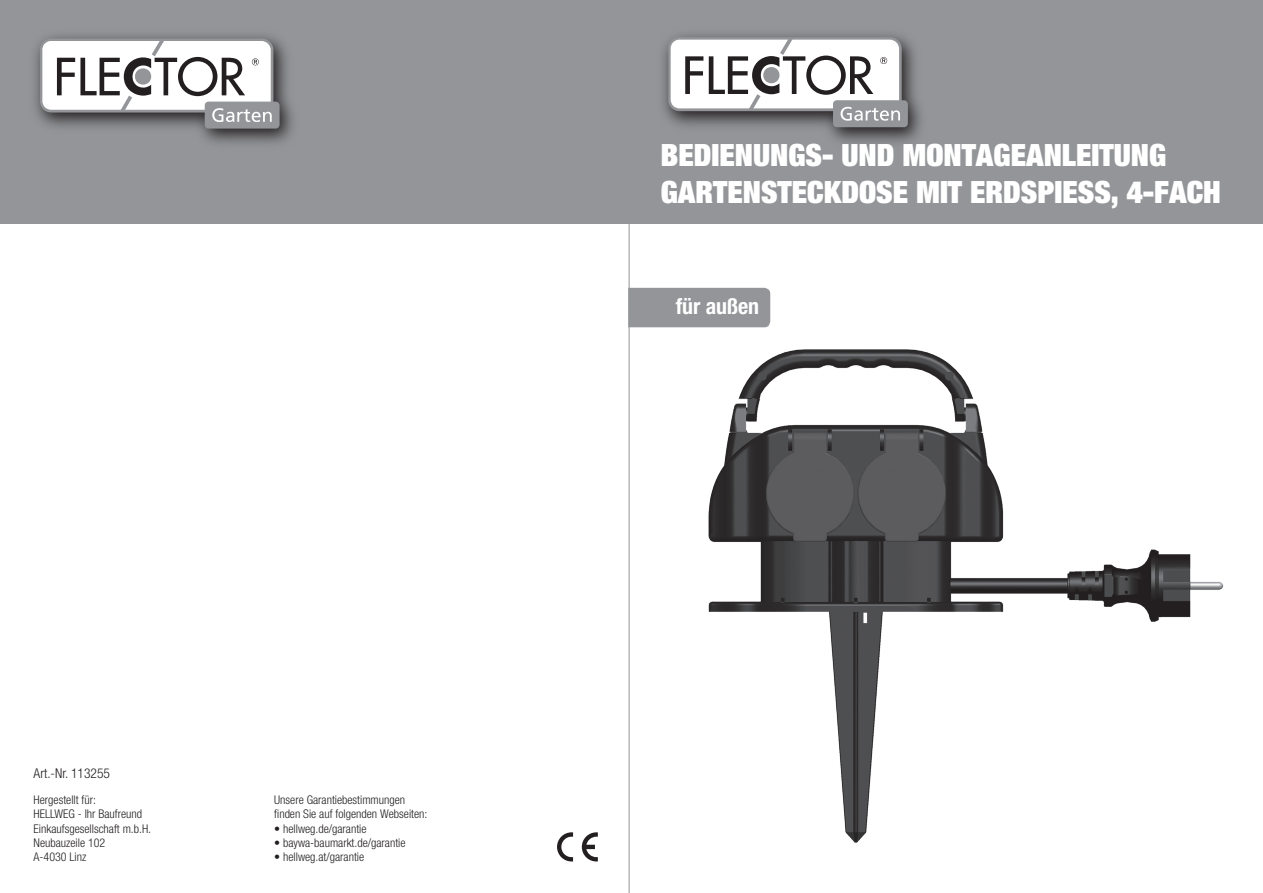
<style>
.page{position:relative;width:1263px;height:893px;background:#fff}
.page>*{position:absolute;margin:0;border:0;box-sizing:border-box;transform-origin:0 0}
.t1{font:900 condensed 30.75px/36.9px "Helvetica Neue LT Pro";color:#fff}
.t2{font:700 condensed 21.9px "Helvetica Neue LT Pro";color:#fff}
.t3{font:300 condensed 13.5px "Helvetica Neue LT Pro";color:#231f20}
.t4{font:300 condensed 12px/14.4px "Helvetica Neue LT Pro";color:#231f20}
</style>
<div class="page">
<div style="left:629px;top:0;width:634px;height:223px;background:#939598"></div>
<div style="left:0;top:0;width:629px;height:223px;background:#939598"></div>
<svg style="left:557px;top:832px;width:41px;height:29px"></svg>
<hr style="left:629px;top:0;width:1px;height:893px;background:#939598">
<img style="left:35px;top:35px;width:258px;height:109px">
<div style="left:205px;top:102px;width:75px;height:27px;background:#939598;border-radius:4px"></div>
<svg style="left:40px;top:39px;width:233px;height:83px;background:#c4c3c4"></svg>
<svg style="left:668px;top:37px;width:234px;height:84px;background:#c2c2c3"></svg>
<div style="left:628px;top:288px;width:142px;height:39px;background:#939598"></div>
<img style="left:708px;top:349px;width:516px;height:494px">
<p class="t3" style="left:34px;top:766px;width:78px">Art.-Nr. 113255</p>
<p class="t4" style="left:34px;top:792px;width:119px">Hergestellt für:<br>HELLWEG - Ihr Baufreund<br>Einkaufsgesellschaft m.b.H.<br>Neubauzeile 102<br>A-4030 Linz</p>
<p class="t4" style="left:274px;top:792px;width:155px">Unsere Garantiebestimmungen finden Sie auf folgenden Webseiten:</p>
<p class="t4" style="left:274px;top:821px;width:94px">• hellweg.de/garantie</p>
<p class="t4" style="left:274px;top:835px;width:133px">• baywa-baumarkt.de/garantie</p>
<p class="t4" style="left:274px;top:850px;width:92px">• hellweg.at/garantie</p>
<h1 class="t1" style="left:661px;top:136px;width:561px">BEDIENUNGS- UND MONTAGEANLEITUNG<br>GARTENSTECKDOSE MIT ERDSPIESS, 4-FACH</h1>
<h2 class="t2" style="left:676px;top:294px;width:85px">für außen</h2>
</div>
